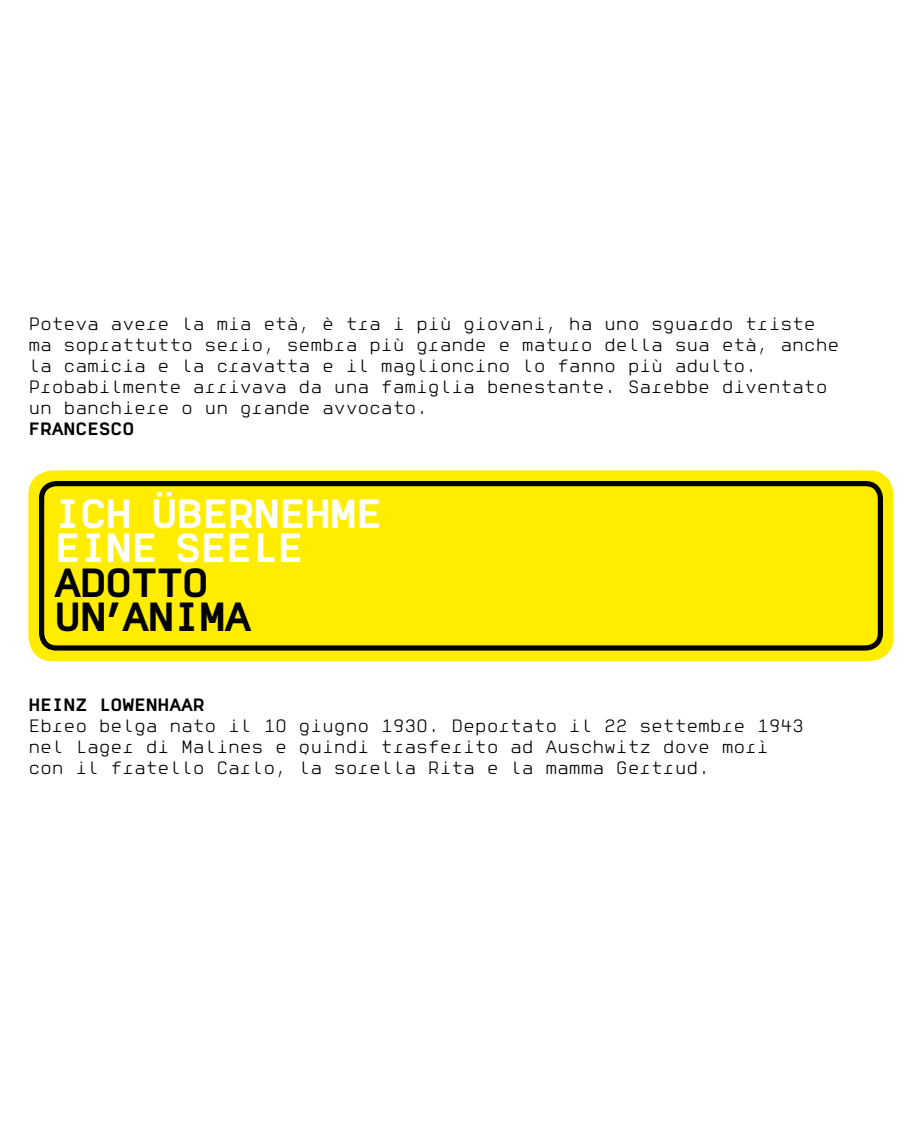
<style>
.page{position:relative;width:922px;height:1134px;background:#fff}
.page>*{position:absolute;margin:0;border:0;box-sizing:border-box;transform-origin:0 0}
.t1{font:39.75px/34.5px "Normetica C";letter-spacing:-.04em;color:#fff}
.t2{font:39.75px/34.5px "Normetica C";letter-spacing:-.04em;color:#000}
.t3{font:17.5px/21px "Normetica A";letter-spacing:-.01em;color:#000}
.t4{font:17.5px "Normetica C";letter-spacing:-.01em;color:#000}
</style>
<div class="page">
<div style="left:28px;top:470px;width:865px;height:191px;background:#ffed00;border-radius:25px"></div>
<div style="left:39px;top:481px;width:843px;height:170px;border:5px solid #000;border-radius:15px"></div>
<p class="t3" style="left:28px;top:313px;width:812px">Poteva avere la mia età, è tra i più giovani, ha uno sguardo triste ma soprattutto serio, sembra più grande e maturo della sua età, anche la camicia e la cravatta e il maglioncino lo fanno più adulto.<br>Probabilmente arrivava da una famiglia benestante. Sarebbe diventato un banchiere o un grande avvocato.</p>
<p class="t4" style="left:28px;top:418px;width:94px">FRANCESCO</p>
<h1 class="t1" style="left:54px;top:495px;width:330px">ICH ÜBERNEHME<br>EINE</h1>
<h1 class="t1" style="left:174px;top:529px;width:123px">SEE LE</h1>
<h1 class="t2" style="left:54px;top:564px;width:156px">ADOTTO<br>UN’ANIMA</h1>
<p class="t4" style="left:28px;top:693px;width:178px">H EINZ LOWENHAAR</p>
<p class="t3" style="left:28px;top:715px;width:777px">Ebreo belga nato il 10 giugno 1930. Deportato il 22 settembre 1943 nel Lager di Malines e quindi trasferito ad Auschwitz dove morì con il fratello Carlo, la sorella Rita e la mamma Gertrud.</p>
</div>
